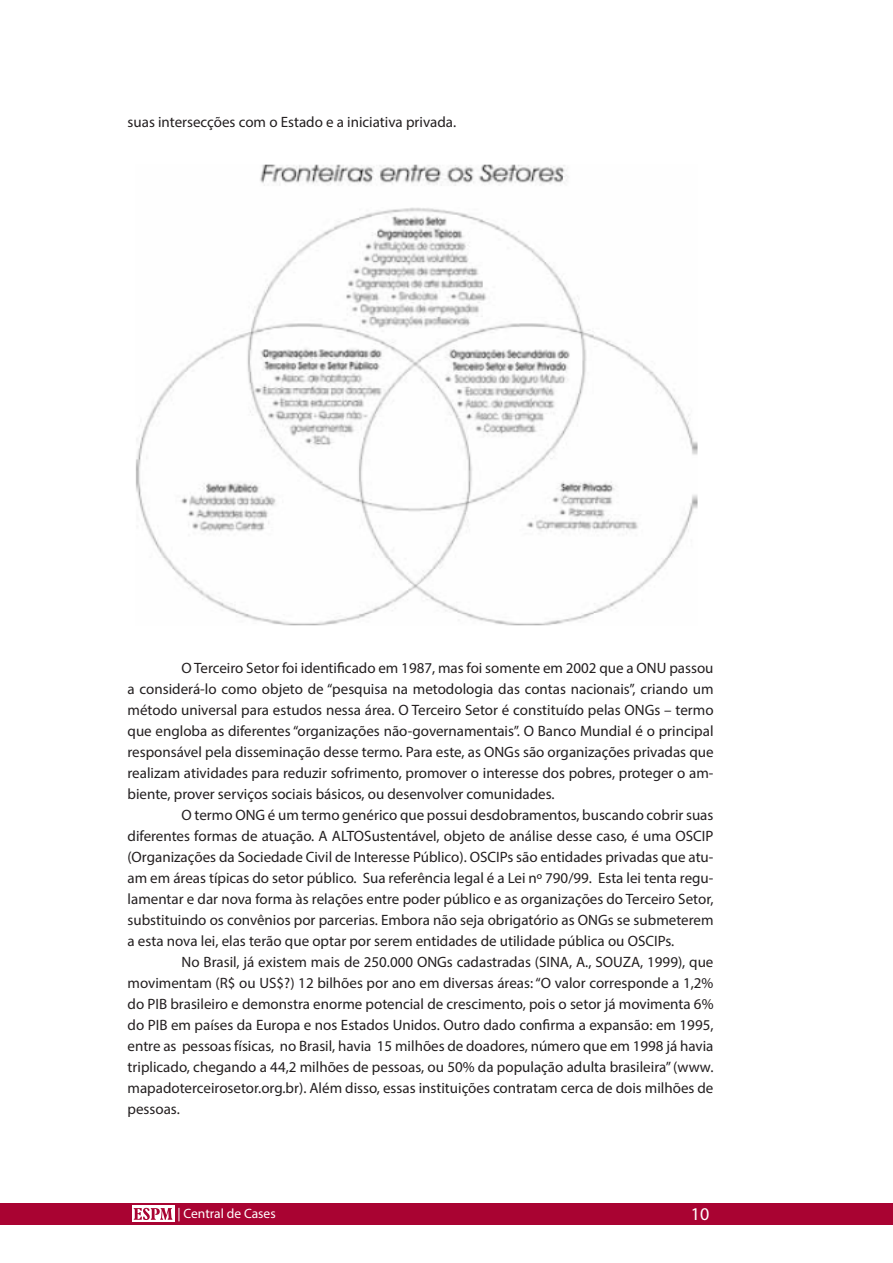
<style>
.page{position:relative;width:893px;height:1263px;background:#fff}
.page>*{position:absolute;margin:0;border:0;box-sizing:border-box;transform-origin:0 0}
.t1{font:18px "Myriad Pro";color:#fff}
.corpotexto{font:15px/21px "Myriad Pro";color:#231f20;text-align:justify}
.t2{font:13.5px "Myriad Pro";color:#fff}
</style>
<div class="page">
<div style="left:0;top:1203px;width:893px;height:22px;background:#a90332"></div>
<div style="left:132px;top:1206px;width:42px;height:16px;background:#fff"></div>
<svg style="left:134px;top:1208px;width:38px;height:12px"></svg>
<img style="left:135px;top:164px;width:563px;height:462px">
<p class="corpotexto" style="left:128px;top:112px;width:330px">suas intersecções com o Estado e a iniciativa privada.</p>
<p class="corpotexto" style="left:128px;top:658px;width:587px;text-indent:54px">O Terceiro Setor foi identificado em 1987, mas foi somente em 2002 que a ONU passou a considerá-lo como objeto de “pesquisa na metodologia das contas nacionais”, criando um método universal para estudos nessa área. O Terceiro Setor é constituído pelas ONGs – termo que engloba as diferentes “organizações não-governamentais”. O Banco Mundial é o principal responsável pela disseminação desse termo. Para este, as ONGs são organizações privadas que realizam atividades para reduzir sofrimento, promover o interesse dos pobres, proteger o am&shy;biente, prover serviços sociais básicos, ou desenvolver comunidades.</p>
<p class="corpotexto" style="left:128px;top:805px;width:587px;text-indent:54px">O termo ONG é um termo genérico que possui desdobramentos, buscando cobrir suas diferentes formas de atuação. A ALTOSustentável, objeto de análise desse caso, é uma OSCIP (Organizações da Sociedade Civil de Interesse Público). OSCIPs são entidades privadas que atu&shy;am em áreas típicas do setor público. Sua referência legal é a Lei nº 790/99. Esta lei tenta regu&shy;lamentar e dar nova forma às relações entre poder público e as organizações do Terceiro Setor, substituindo os convênios por parcerias. Embora não seja obrigatório as ONGs se submeterem a esta nova lei, elas terão que optar por serem entidades de utilidade pública ou OSCIPs.</p>
<p class="corpotexto" style="left:128px;top:952px;width:587px;text-indent:54px">No Brasil, já existem mais de 250.000 ONGs cadastradas (SINA, A., SOUZA, 1999), que movimentam (R$ ou US$?) 12 bilhões por ano em diversas áreas: “O valor corresponde a 1,2% do PIB brasileiro e demonstra enorme potencial de crescimento, pois o setor já movimenta 6% do PIB em países da Europa e nos Estados Unidos. Outro dado confirma a expansão: em 1995, entre as pessoas físicas, no Brasil, havia 15 milhões de doadores, número que em 1998 já havia triplicado, chegando a 44,2 milhões de pessoas, ou 50% da população adulta brasileira” (www. mapadoterceirosetor.org.br). Além disso, essas instituições contratam cerca de dois milhões de pessoas.</p>
<p class="t2" style="left:177px;top:1205px;width:100px">| Central de Cases</p>
<p class="t1" style="left:691px;top:1203px;width:20px">10</p>
</div>
